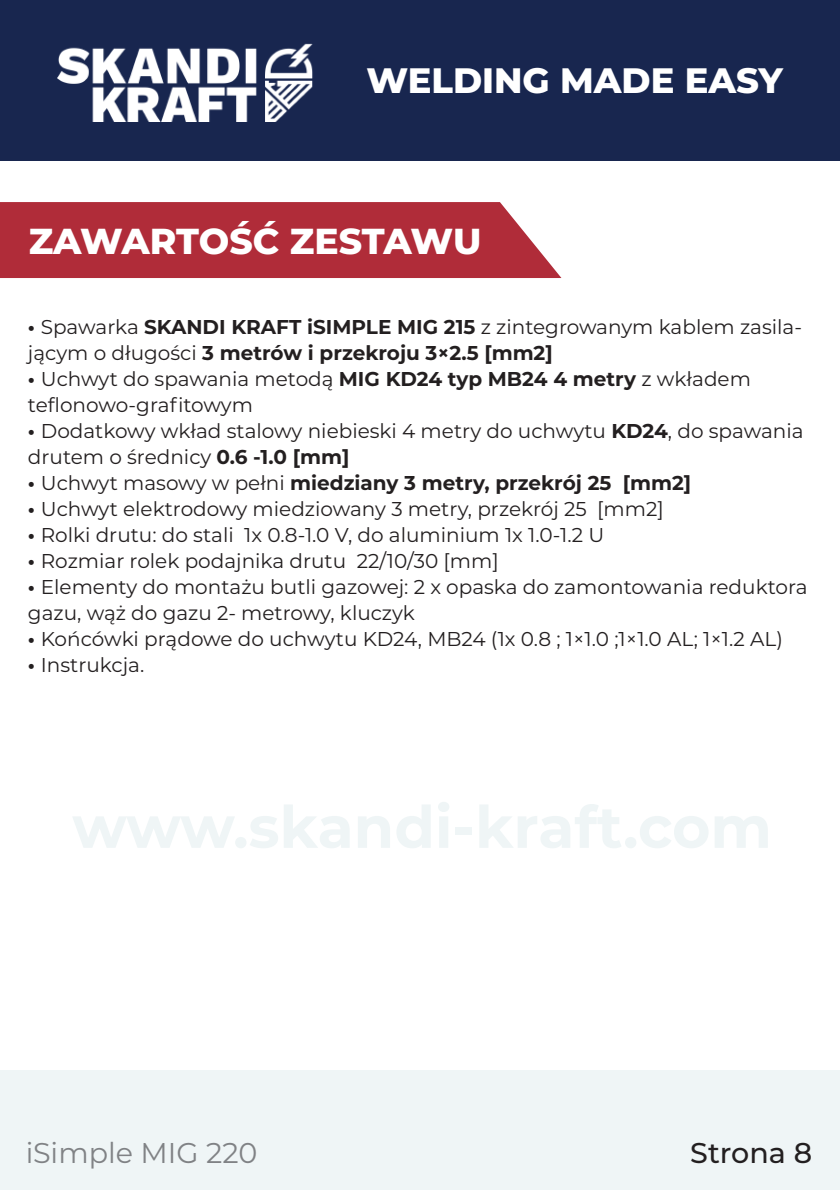
<style>
.page{position:relative;width:840px;height:1191px;background:#fff}
.page>*{position:absolute;margin:0;border:0;box-sizing:border-box;transform-origin:0 0}
.t1{font:800 36px "Montserrat";letter-spacing:-.005em;color:#fff}
.t2{font:800 35.2px "Montserrat";color:#fff}
.t3{font:28.6px "Montserrat";color:#808285}
.t4{font:500 28.6px "Montserrat";color:#231f20}
.t5{font:20px/26px "Montserrat";color:#231f20}
.t6{font:700 20px/26px "Montserrat";color:#231f20}
.s1{font-weight:400}
.s2{font-weight:700}
</style>
<div class="page">
<div style="left:0;top:0;width:839px;height:161px;background:#18264f"></div>
<img style="left:58px;top:43px;width:255px;height:78px">
<div style="left:0;top:1070px;width:839px;height:120px;background:#eff5f6"></div>
<div style="left:0;top:202px;width:561px;height:76px;background:#b02c39"></div>
<h2 class="t2" style="left:366px;top:57px;width:418px">WELDING MADE EASY</h2>
<h1 class="t1" style="left:29px;top:217px;width:454px">ZAWARTOŚĆ ZESTAWU</h1>
<p class="t6" style="left:28px;top:313px;width:775px">• <span class="s1">Spawarka</span> SKANDI KRAFT iSIMPLE MIG 215 <span class="s1">z zintegrowanym kablem zasila&shy;jącym o długości</span> 3 metrów i przekroju 3×2.5 [mm2]</p>
<p class="t5" style="left:28px;top:365px;width:724px"><span class="s2">•</span> Uchwyt do spawania metodą <span class="s2">MIG KD24 typ MB24 4 metry</span> z wkładem teflonowo-grafitowym</p>
<p class="t5" style="left:28px;top:417px;width:776px"><span class="s2">•</span> Dodatkowy wkład stalowy niebieski 4 metry do uchwytu <span class="s2">KD24</span>, do spawania drutem o średnicy <span class="s2">0.6 -1.0 [mm]</span></p>
<p class="t6" style="left:28px;top:469px;width:664px">• <span class="s1">Uchwyt masowy w pełni</span> miedziany 3 metry, przekrój 25 [mm2]</p>
<p class="t5" style="left:28px;top:495px;width:637px"><span class="s2">•</span> Uchwyt elektrodowy miedziowany 3 metry, przekrój 25 [mm2]</p>
<p class="t5" style="left:28px;top:521px;width:577px"><span class="s2">•</span> Rolki drutu: do stali 1x 0.8-1.0 V, do aluminium 1x 1.0-1.2 U</p>
<p class="t5" style="left:28px;top:547px;width:472px"><span class="s2">•</span> Rozmiar rolek podajnika drutu 22/10/30 [mm]</p>
<p class="t5" style="left:28px;top:573px;width:780px"><span class="s2">•</span> Elementy do montażu butli gazowej: 2 x opaska do zamontowania reduktora gazu, wąż do gazu 2- metrowy, kluczyk</p>
<p class="t5" style="left:28px;top:625px;width:756px"><span class="s2">•</span> Końcówki prądowe do uchwytu KD24, MB24 (1x 0.8 ; 1×1.0 ;1×1.0 AL; 1×1.2 AL)</p>
<p class="t5" style="left:28px;top:651px;width:118px"><span class="s2">•</span> Instrukcja.</p>
<h3 class="t3" style="left:26px;top:1132px;width:233px">iSimple MIG 220</h3>
<h3 class="t4" style="left:690px;top:1132px;width:123px">Strona 8</h3>
</div>
